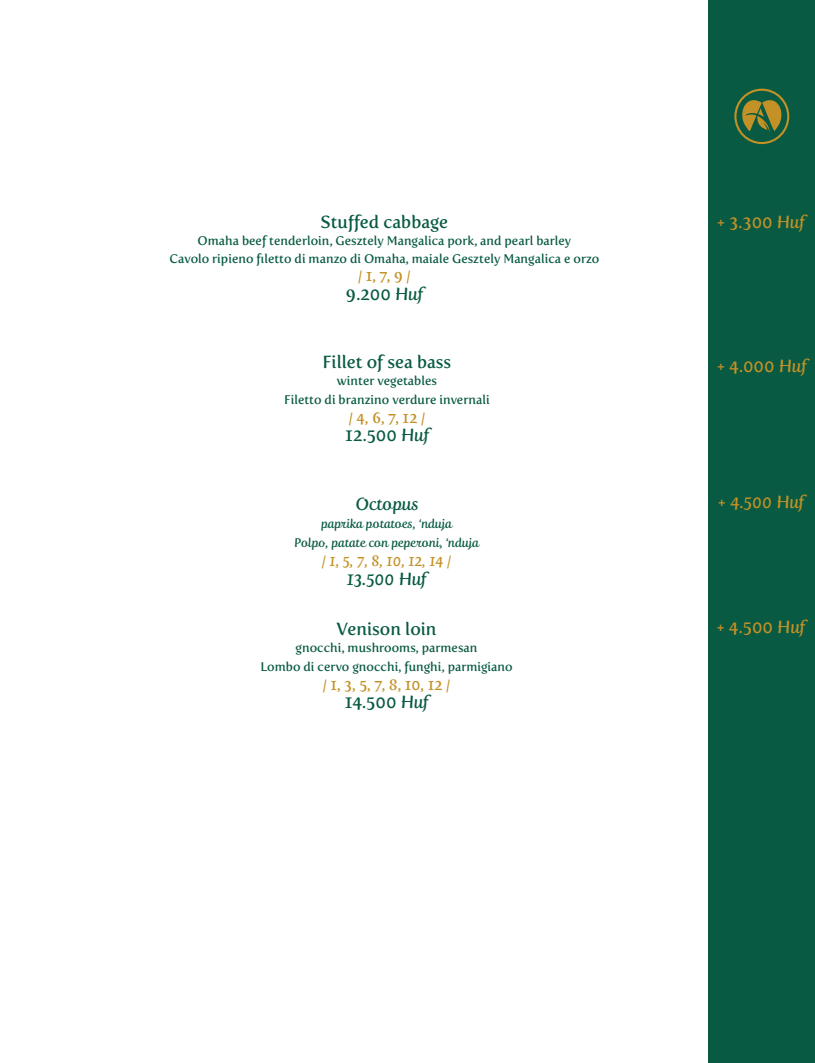
<style>
.page{position:relative;width:815px;height:1063px;background:#fff}
.page>*{position:absolute;margin:0;border:0;box-sizing:border-box;transform-origin:0 0}
.t1{font:17.5px "Fertigo Pro";color:#085a43}
.t2{font:17.5px "Fertigo Pro";color:#c39126}
.t3{font:17.5px "Fertigo Pro Script";color:#085a43}
.t4{font:17.5px "Fertigo Pro Script";color:#c39126}
.t5{font:15px "Fertigo Pro";color:#c39126}
.t6{font:15px "Fertigo Pro Script";color:#c39126}
.t7{font:12.5px "Fertigo Pro";color:#085a43}
.t8{font:12.5px "Fertigo Pro Script";color:#085a43}
.s1{font-family:"Fertigo Pro Script"}
</style>
<div class="page">
<hr style="left:0;top:0;width:1px;height:1063px;background:#085a43">
<div style="left:709px;top:0;width:106px;height:1063px;background:#085a43"></div>
<svg style="left:734px;top:89px;width:55px;height:55px"></svg>
<p class="t1" style="left:321px;top:211px;width:129px">Stuffed cabbage</p>
<p class="t7" style="left:197px;top:233px;width:375px">Omaha beef tenderloin, Gesztely Mangalica pork, and pearl barley</p>
<p class="t7" style="left:169px;top:251px;width:432px">Cavolo ripieno filetto di manzo di Omaha, maiale Gesztely Mangalica e orzo</p>
<p class="t5" style="left:358px;top:267px;width:54px">/ 1, 7, 9 /</p>
<p class="t1" style="left:346px;top:284px;width:79px">9.200 <span class="s1">Huf</span></p>
<p class="t1" style="left:323px;top:351px;width:130px">Fillet of sea bass</p>
<p class="t7" style="left:337px;top:373px;width:101px">winter vegetables</p>
<p class="t7" style="left:284px;top:392px;width:207px">Filetto di branzino verdure invernali</p>
<p class="t5" style="left:349px;top:409px;width:78px">/ 4, 6, 7, 12 /</p>
<p class="t1" style="left:345px;top:425px;width:86px">12.500 <span class="s1">Huf</span></p>
<p class="t3" style="left:355px;top:494px;width:65px">Octopus</p>
<p class="t8" style="left:321px;top:517px;width:133px">paprika potatoes, ‘nduja</p>
<p class="t8" style="left:294px;top:536px;width:186px">Polpo, patate con peperoni, ‘nduja</p>
<p class="t6" style="left:322px;top:552px;width:131px">/ 1, 5, 7, 8, 10, 12, 14 /</p>
<p class="t3" style="left:347px;top:569px;width:82px">13.500 Huf</p>
<p class="t1" style="left:336px;top:618px;width:102px">Venison loin</p>
<p class="t7" style="left:296px;top:641px;width:183px">gnocchi, mushrooms, parmesan</p>
<p class="t7" style="left:260px;top:659px;width:254px">Lombo di cervo gnocchi, funghi, parmigiano</p>
<p class="t5" style="left:323px;top:676px;width:129px">/ 1, 3, 5, 7, 8, 10, 12 /</p>
<p class="t1" style="left:345px;top:692px;width:86px">14.500 <span class="s1">Huf</span></p>
<p class="t2" style="left:717px;top:212px;width:90px">+ 3.300 <span class="s1">Huf</span></p>
<p class="t2" style="left:717px;top:356px;width:91px">+ 4.000 <span class="s1">Huf</span></p>
<p class="t4" style="left:718px;top:492px;width:88px">+ 4.500 Huf</p>
<p class="t2" style="left:717px;top:617px;width:90px">+ 4.500 <span class="s1">Huf</span></p>
</div>
